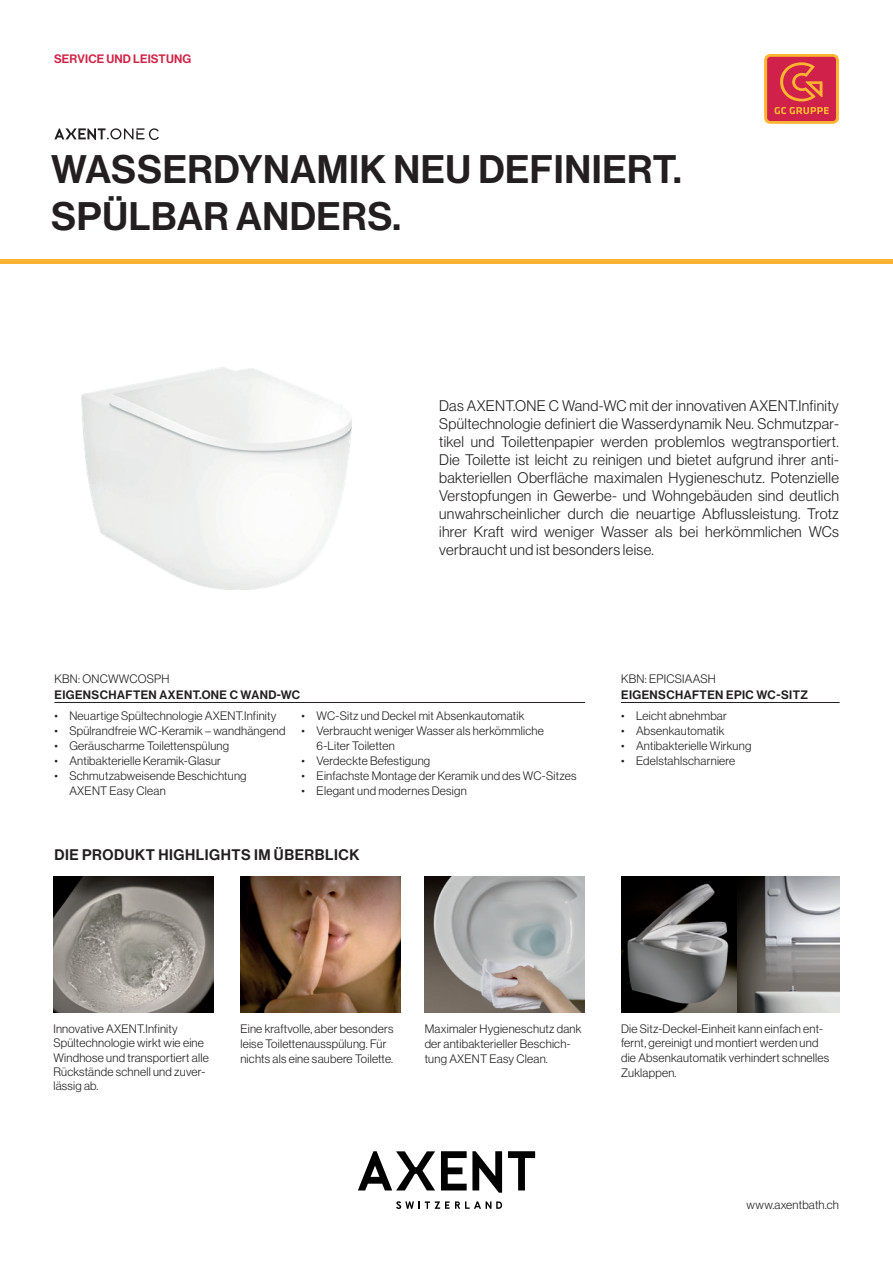
<style>
.page{position:relative;width:893px;height:1263px;background:#fff}
.page>*{position:absolute;margin:0;border:0;box-sizing:border-box;transform-origin:0 0}
.t1{font:39px/46.8px "N Haas Grotesk DS Pro 65 Md";letter-spacing:.015em;color:#231f20}
.t2{font:15px/18px "N Haas Grotesk DS Pro 45 Lt";letter-spacing:.02em;color:#231f20;text-align:justify}
.t3{font:15px "N Haas Grotesk DS Pro 65 Md";letter-spacing:.035em;color:#231f20}
.t4{font:12px/15px "N Haas Grotesk DS Pro 45 Lt";letter-spacing:.02em;color:#231f20}
.t5{font:12px "N Haas Grotesk DS Pro 65 Md";letter-spacing:.035em;color:#231f20}
.t6{font:12px "N Haas Grotesk DS Pro 65 Md";letter-spacing:.015em;color:#d12548}
</style>
<div class="page">
<div style="left:764px;top:54px;width:75px;height:70px;background:#fcb530;border-radius:7px"></div>
<div style="left:767px;top:57px;width:69px;height:64px;background:#cf2149;border-radius:4px"></div>
<svg style="left:775px;top:62px;width:54px;height:52px"></svg>
<div style="left:0;top:259px;width:893px;height:5px;background:#fcb331"></div>
<svg style="left:508px;top:1151px;width:27px;height:39px"></svg>
<svg style="left:441px;top:1151px;width:61px;height:42px"></svg>
<svg style="left:358px;top:1151px;width:77px;height:39px"></svg>
<svg style="left:396px;top:1201px;width:106px;height:8px"></svg>
<hr style="left:54px;top:702px;width:531px;height:1px;background:#231f20">
<svg style="left:54px;top:128px;width:105px;height:12px"></svg>
<img style="left:425px;top:876px;width:160px;height:136px">
<img style="left:621px;top:876px;width:219px;height:136px">
<img style="left:53px;top:876px;width:161px;height:136px">
<img style="left:240px;top:876px;width:161px;height:136px">
<hr style="left:621px;top:702px;width:219px;height:1px;background:#231f20">
<img style="left:81px;top:367px;width:271px;height:223px">
<p class="t6" style="left:54px;top:52px;width:139px">SERVICE UND LEISTUNG</p>
<h1 class="t1" style="left:51px;top:147px;width:632px">WASSERDYNAMIK NEU DEFINIERT.<br>SPÜLBAR ANDERS.</h1>
<p class="t2" style="left:439px;top:397px;width:401px">Das AXENT.ONE C Wand-WC mit der innovativen AXENT.Infinity Spültechnologie definiert die Wasserdynamik Neu. Schmutzpar&shy;tikel und Toilettenpapier werden problemlos wegtransportiert.<br>Die Toilette ist leicht zu reinigen und bietet aufgrund ihrer anti&shy;bakteriellen Oberfläche maximalen Hygieneschutz. Potenzielle Verstopfungen in Gewerbe- und Wohngebäuden sind deutlich unwahrscheinlicher durch die neuartige Abflussleistung. Trotz ihrer Kraft wird weniger Wasser als bei herkömmlichen WCs verbraucht und ist besonders leise.</p>
<p class="t4" style="left:54px;top:672px;width:117px">KBN: ONCWWCOSPH</p>
<p class="t4" style="left:621px;top:672px;width:96px">KBN: EPICSIAASH</p>
<p class="t5" style="left:55px;top:688px;width:247px">EIGENSCHAFTEN AXENT.ONE C WAND-WC</p>
<p class="t5" style="left:621px;top:688px;width:188px">EIGENSCHAFTEN EPIC WC-SITZ</p>
<p class="t4" style="left:54px;top:708px;width:224px">• Neuartige Spültechnologie AXENT.Infinity</p>
<p class="t4" style="left:54px;top:723px;width:233px">• Spülrandfreie WC-Keramik – wandhängend</p>
<p class="t4" style="left:54px;top:738px;width:176px">• Geräuscharme Toilettenspülung</p>
<p class="t4" style="left:54px;top:753px;width:168px">• Antibakterielle Keramik-Glasur</p>
<p class="t4" style="left:69px;top:768px;width:179px;text-indent:-15px">• Schmutzabweisende Beschichtung<br>AXENT Easy Clean</p>
<p class="t4" style="left:302px;top:708px;width:224px">• WC-Sitz und Deckel mit Absenkautomatik</p>
<p class="t4" style="left:317px;top:723px;width:229px;text-indent:-15px">• Verbraucht weniger Wasser als herkömmliche<br>6-Liter Toiletten</p>
<p class="t4" style="left:302px;top:753px;width:130px">• Verdeckte Befestigung</p>
<p class="t4" style="left:302px;top:768px;width:276px">• Einfachste Montage der Keramik und des WC-Sitzes</p>
<p class="t4" style="left:302px;top:783px;width:167px">• Elegant und modernes Design</p>
<p class="t3" style="left:55px;top:846px;width:306px">DIE PRODUKT HIGHLIGHTS IM ÜBERBLICK</p>
<p class="t4" style="left:621px;top:708px;width:107px">• Leicht abnehmbar</p>
<p class="t4" style="left:621px;top:723px;width:105px">• Absenkautomatik</p>
<p class="t4" style="left:621px;top:738px;width:132px">• Antibakterielle Wirkung</p>
<p class="t4" style="left:621px;top:753px;width:116px">• Edelstahlscharniere</p>
<p class="t4" style="left:53px;top:1021px;width:157px;line-height:14.4px">Innovative AXENT.Infinity<br>Spültechnologie wirkt wie eine<br>Windhose und transportiert alle<br>Rückstände schnell und zuver&shy;lässig ab.</p>
<p class="t4" style="left:240px;top:1021px;width:155px">Eine kraftvolle, aber besonders leise Toilettenausspülung. Für nichts als eine saubere Toilette.</p>
<p class="t4" style="left:425px;top:1021px;width:158px">Maximaler Hygieneschutz dank der antibakterieller Beschich&shy;tung AXENT Easy Clean.</p>
<p class="t4" style="left:621px;top:1021px;width:210px">Die Sitz-Deckel-Einheit kann einfach ent&shy;fernt, gereinigt und montiert werden und die Absenkautomatik verhindert schnelles Zuklappen.</p>
<p class="t4" style="left:746px;top:1197px;width:94px">www.axentbath.ch</p>
</div>
